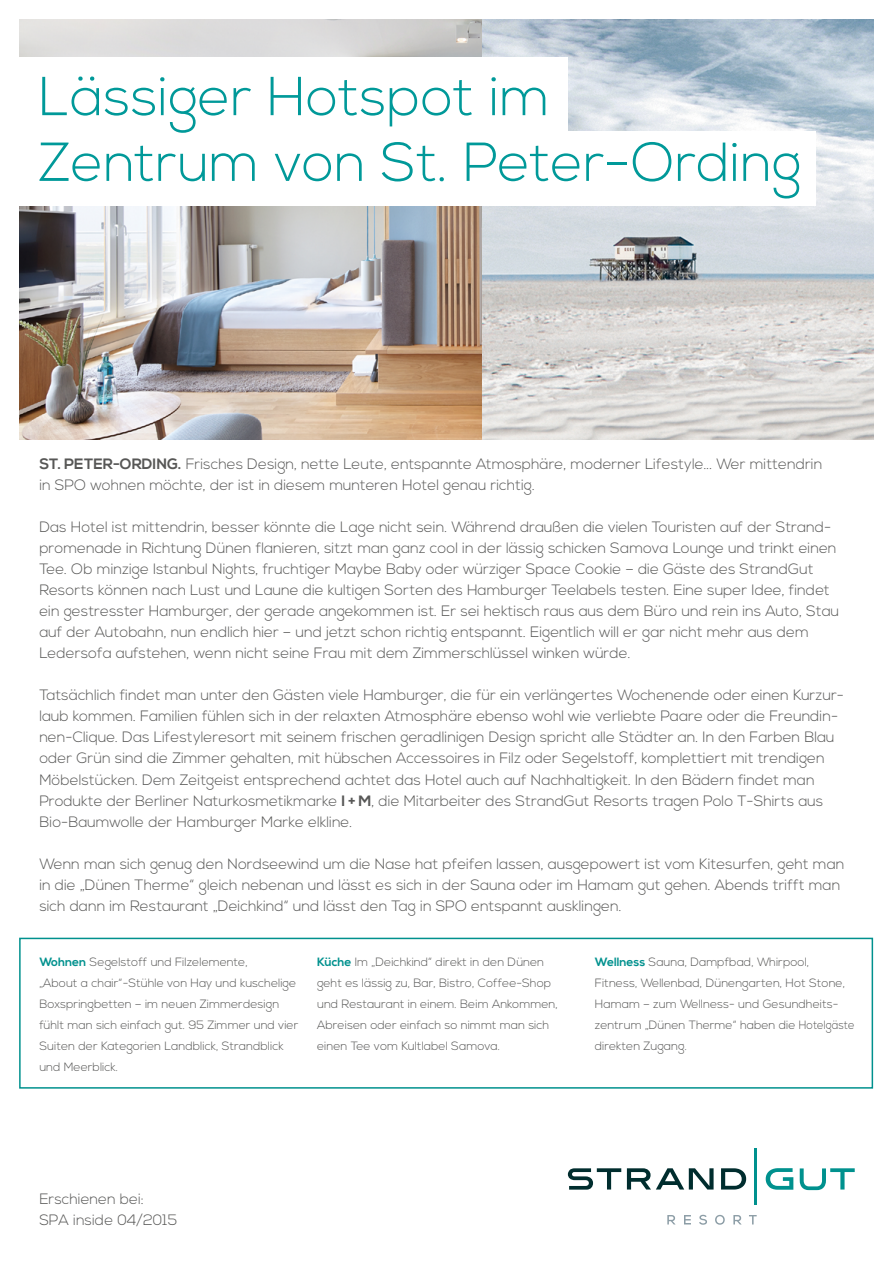
<style>
.page{position:relative;width:893px;height:1263px;background:#fff}
.page>*{position:absolute;margin:0;border:0;box-sizing:border-box;transform-origin:0 0}
.t1{font:300 54.75px/65.7px "Nexa";color:#099}
.t2{font:300 15px/21px "Nexa";color:#575756}
.t3{font:300 12px/21px "Nexa";color:#575756}
.s1{font-weight:700}
.s2{font-weight:700;color:#00918e}
</style>
<div class="page">
<svg style="left:667px;top:1215px;width:8px;height:9px"></svg>
<svg style="left:684px;top:1215px;width:7px;height:9px"></svg>
<svg style="left:699px;top:1215px;width:8px;height:10px"></svg>
<svg style="left:715px;top:1215px;width:10px;height:10px"></svg>
<svg style="left:733px;top:1215px;width:9px;height:9px"></svg>
<svg style="left:749px;top:1215px;width:8px;height:9px"></svg>
<svg style="left:627px;top:1168px;width:87px;height:21px"></svg>
<svg style="left:568px;top:1168px;width:53px;height:21px"></svg>
<svg style="left:721px;top:1168px;width:25px;height:21px"></svg>
<svg style="left:766px;top:1168px;width:27px;height:22px"></svg>
<svg style="left:800px;top:1168px;width:55px;height:22px"></svg>
<hr style="left:754px;top:1148px;width:3px;height:57px;background:#00918e">
<img style="left:482px;top:19px;width:391px;height:420px">
<img style="left:19px;top:19px;width:463px;height:420px">
<div style="left:0;top:57px;width:568px;height:75px;background:#fff"></div>
<div style="left:0;top:131px;width:815px;height:74px;background:#fff"></div>
<div style="left:19px;top:938px;width:854px;height:151px;border:2px solid #00918e"></div>
<h1 class="t1" style="left:39px;top:66px;width:764px">Lässiger Hotspot im<br>Zentrum von St. Peter-Ording</h1>
<p class="t2" style="left:39px;top:454px;width:784px"><span class="s1">ST. PETER-ORDING.</span> Frisches Design, nette Leute, entspannte Atmosphäre, moderner Lifestyle... Wer mittendrin in SPO wohnen möchte, der ist in diesem munteren Hotel genau richtig.</p>
<p class="t2" style="left:39px;top:517px;width:801px">Das Hotel ist mittendrin, besser könnte die Lage nicht sein. Während draußen die vielen Touristen auf der Strand&shy;promenade in Richtung Dünen flanieren, sitzt man ganz cool in der lässig schicken Samova Lounge und trinkt einen Tee. Ob minzige Istanbul Nights, fruchtiger Maybe Baby oder würziger Space Cookie – die Gäste des StrandGut Resorts können nach Lust und Laune die kultigen Sorten des Hamburger Teelabels testen. Eine super Idee, findet ein gestresster Hamburger, der gerade angekommen ist. Er sei hektisch raus aus dem Büro und rein ins Auto, Stau auf der Autobahn, nun endlich hier – und jetzt schon richtig entspannt. Eigentlich will er gar nicht mehr aus dem Ledersofa aufstehen, wenn nicht seine Frau mit dem Zimmerschlüssel winken würde.</p>
<p class="t2" style="left:39px;top:685px;width:806px">Tatsächlich findet man unter den Gästen viele Hamburger, die für ein verlängertes Wochenende oder einen Kurzur&shy;laub kommen. Familien fühlen sich in der relaxten Atmosphäre ebenso wohl wie verliebte Paare oder die Freundin&shy;nen-Clique. Das Lifestyleresort mit seinem frischen geradlinigen Design spricht alle Städter an. In den Farben Blau oder Grün sind die Zimmer gehalten, mit hübschen Accessoires in Filz oder Segelstoff, komplettiert mit trendigen Möbelstücken. Dem Zeitgeist entsprechend achtet das Hotel auch auf Nachhaltigkeit. In den Bädern findet man Produkte der Berliner Naturkosmetikmarke <span class="s1">I + M</span>, die Mitarbeiter des StrandGut Resorts tragen Polo T-Shirts aus Bio-Baumwolle der Hamburger Marke elkline.</p>
<p class="t2" style="left:39px;top:853px;width:807px">Wenn man sich genug den Nordseewind um die Nase hat pfeifen lassen, ausgepowert ist vom Kitesurfen, geht man in die „Dünen Therme“ gleich nebenan und lässt es sich in der Sauna oder im Hamam gut gehen. Abends trifft man sich dann im Restaurant „Deichkind“ und lässt den Tag in SPO entspannt ausklingen.</p>
<p class="t3" style="left:39px;top:952px;width:261px"><span class="s2">Wohnen</span> Segelstoff und Filzelemente,<br>„About a chair“-Stühle von Hay und kuschelige Boxspringbetten – im neuen Zimmerdesign fühlt man sich einfach gut. 95 Zimmer und vier Suiten der Kategorien Landblick, Strandblick und Meerblick.</p>
<p class="t3" style="left:317px;top:952px;width:242px"><span class="s2">Küche</span> Im „Deichkind“ direkt in den Dünen geht es lässig zu, Bar, Bistro, Coffee-Shop und Restaurant in einem. Beim Ankommen, Abreisen oder einfach so nimmt man sich einen Tee vom Kultlabel Samova.</p>
<p class="t3" style="left:595px;top:952px;width:261px"><span class="s2">Wellness</span> Sauna, Dampfbad, Whirpool, Fitness, Wellenbad, Dünengarten, Hot Stone, Hamam – zum Wellness- und Gesundheits&shy;zentrum „Dünen Therme“ haben die Hotelgäste direkten Zugang.</p>
<p class="t2" style="left:39px;top:1189px;width:139px">Erschienen bei:<br>SPA inside 04/2015</p>
</div>
